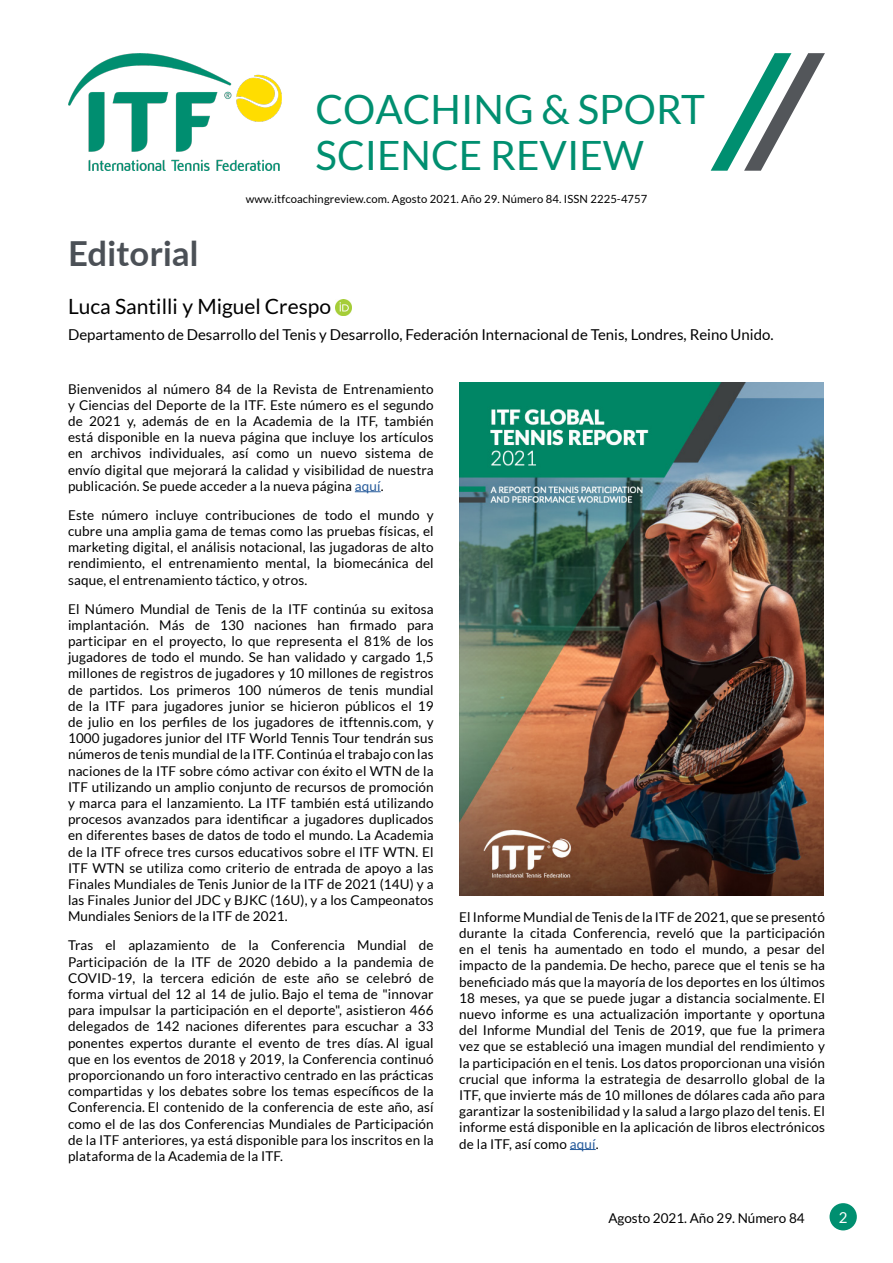
<style>
.page{position:relative;width:893px;height:1263px;background:#fff}
.page>*{position:absolute;margin:0;border:0;box-sizing:border-box;transform-origin:0 0}
.t1{font:40.35px/46.5px "Lato";color:#008f70}
.t2{font:700 34.5px "Lato";letter-spacing:.01em;color:#4b5056}
.t3{font:21px "Lato";color:#000}
.t4{font:15px "Lato";color:#000}
.t5{font:15px "Lato";color:#fff}
.t6{font:13.5px/16.2px "Lato";letter-spacing:.01em;color:#000;text-align:justify}
.t7{font:11.25px "Lato";letter-spacing:.01em;color:#000}
.s1{color:#275b9b}
</style>
<div class="page">
<div style="left:829px;top:1203px;width:28px;height:27px;background:#008f70;border-radius:50%"></div>
<svg style="left:355px;top:491px;width:26px;height:1px"></svg>
<img style="left:336px;top:299px;width:16px;height:16px">
<img style="left:68px;top:53px;width:214px;height:118px">
<svg style="left:711px;top:53px;width:114px;height:118px"></svg>
<svg style="left:570px;top:1149px;width:26px;height:1px"></svg>
<img style="left:459px;top:383px;width:364px;height:513px">
<h1 class="t1" style="left:316px;top:86px;width:391px">COACHING &amp; SPORT<br>SCIENCE REVIEW</h1>
<p class="t7" style="left:246px;top:193px;width:403px">www.itfcoachingreview.com. Agosto 2021. Año 29. Número 84. ISSN 2225-4757</p>
<h2 class="t2" style="left:68px;top:228px;width:132px">Editorial</h2>
<h3 class="t3" style="left:68px;top:294px;width:265px">Luca Santilli y Miguel Crespo</h3>
<p class="t4" style="left:68px;top:326px;width:707px">Departamento de Desarrollo del Tenis y Desarrollo, Federación Internacional de Tenis, Londres, Reino Unido.</p>
<p class="t6" style="left:68px;top:380px;width:367px">Bienvenidos al número 84 de la Revista de Entrenamiento y Ciencias del Deporte de la ITF. Este número es el segundo de 2021 y, además de en la Academia de la ITF, también está disponible en la nueva página que incluye los artículos en archivos individuales, así como un nuevo sistema de envío digital que mejorará la calidad y visibilidad de nuestra publicación. Se puede acceder a la nueva página <span class="s1">aquí</span>.</p>
<p class="t6" style="left:68px;top:507px;width:367px">Este número incluye contribuciones de todo el mundo y cubre una amplia gama de temas como las pruebas físicas, el marketing digital, el análisis notacional, las jugadoras de alto rendimiento, el entrenamiento mental, la biomecánica del saque, el entrenamiento táctico, y otros.</p>
<p class="t6" style="left:68px;top:600px;width:367px">El Número Mundial de Tenis de la ITF continúa su exitosa implantación. Más de 130 naciones han firmado para participar en el proyecto, lo que representa el 81% de los jugadores de todo el mundo. Se han validado y cargado 1,5 millones de registros de jugadores y 10 millones de registros de partidos. Los primeros 100 números de tenis mundial de la ITF para jugadores junior se hicieron públicos el 19 de julio en los perfiles de los jugadores de itftennis.com, y 1000 jugadores junior del ITF World Tennis Tour tendrán sus números de tenis mundial de la ITF. Continúa el trabajo con las naciones de la ITF sobre cómo activar con éxito el WTN de la ITF utilizando un amplio conjunto de recursos de promoción y marca para el lanzamiento. La ITF también está utilizando procesos avanzados para identificar a jugadores duplicados en diferentes bases de datos de todo el mundo. La Academia de la ITF ofrece tres cursos educativos sobre el ITF WTN. El ITF WTN se utiliza como criterio de entrada de apoyo a las Finales Mundiales de Tenis Junior de la ITF de 2021 (14U) y a las Finales Junior del JDC y BJKC (16U), y a los Campeonatos Mundiales Seniors de la ITF de 2021.</p>
<p class="t6" style="left:68px;top:937px;width:367px">Tras el aplazamiento de la Conferencia Mundial de Participación de la ITF de 2020 debido a la pandemia de COVID-19, la tercera edición de este año se celebró de forma virtual del 12 al 14 de julio. Bajo el tema de "innovar para impulsar la participación en el deporte", asistieron 466 delegados de 142 naciones diferentes para escuchar a 33 ponentes expertos durante el evento de tres días. Al igual que en los eventos de 2018 y 2019, la Conferencia continuó proporcionando un foro interactivo centrado en las prácticas compartidas y los debates sobre los temas específicos de la Conferencia. El contenido de la conferencia de este año, así como el de las dos Conferencias Mundiales de Participación de la ITF anteriores, ya está disponible para los inscritos en la plataforma de la Academia de la ITF.</p>
<p class="t6" style="left:459px;top:909px;width:367px">El Informe Mundial de Tenis de la ITF de 2021, que se presentó durante la citada Conferencia, reveló que la participación en el tenis ha aumentado en todo el mundo, a pesar del impacto de la pandemia. De hecho, parece que el tenis se ha beneficiado más que la mayoría de los deportes en los últimos 18 meses, ya que se puede jugar a distancia socialmente. El nuevo informe es una actualización importante y oportuna del Informe Mundial del Tenis de 2019, que fue la primera vez que se estableció una imagen mundial del rendimiento y la participación en el tenis. Los datos proporcionan una visión crucial que informa la estrategia de desarrollo global de la ITF, que invierte más de 10 millones de dólares cada año para garantizar la sostenibilidad y la salud a largo plazo del tenis. El informe está disponible en la aplicación de libros electrónicos de la ITF, así como <span class="s1">aquí</span>.</p>
<p class="t6" style="left:608px;top:1209px;width:198px">Agosto 2021. Año 29. Número 84</p>
<p class="t5" style="left:839px;top:1209px;width:10px">2</p>
</div>
